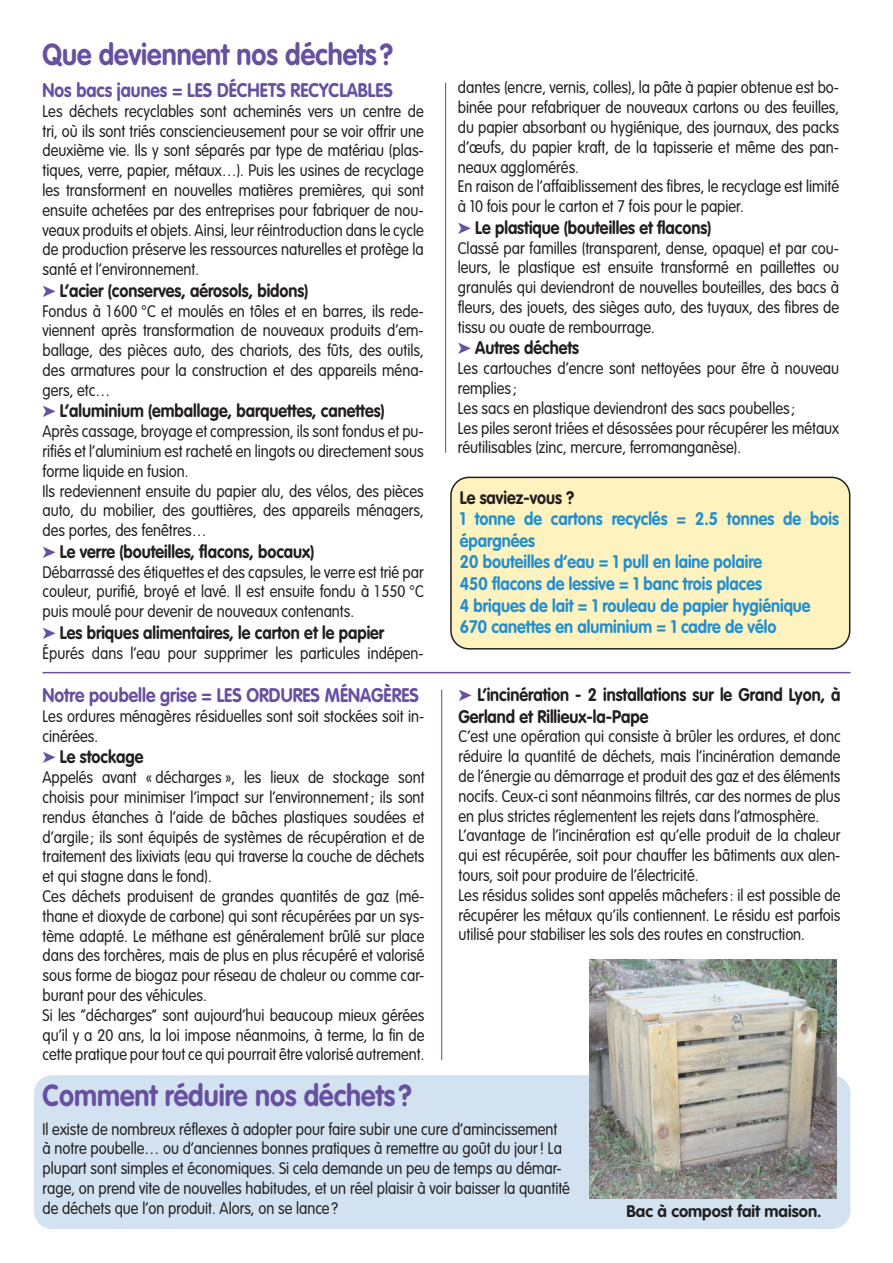
<style>
.page{position:relative;width:893px;height:1263px;background:#fff}
.page>*{position:absolute;margin:0;border:0;box-sizing:border-box;transform-origin:0 0}
.t1{font:700 30px "VAG Rounded";color:#6850a1;scale:.9 1}
.t2{font:700 19.5px "VAG Rounded";color:#6850a1;scale:.9 1}
.t3{font:700 18px/21.6px "VAG Rounded";color:#231f20;scale:.9 1}
.t4{font:700 18px/21.6px "VAG Rounded";color:#238fcf;scale:.9 1}
.t5{font:300 16.5px/19.8px "VAG Rounded";color:#231f20;text-align:justify;scale:.9 1}
.t6{font:700 16.5px "VAG Rounded";color:#231f20}
.s1{color:#6850a1}
</style>
<div class="page">
<div style="left:451px;top:477px;width:399px;height:172px;background:#fef3be;border-radius:18px"></div>
<div style="left:450px;top:477px;width:400px;height:172px;border:2px solid #231f20;border-radius:18px"></div>
<div style="left:34px;top:1075px;width:816px;height:154px;background:#d2e2f1;border-radius:18px"></div>
<img style="left:590px;top:959px;width:247px;height:239px">
<hr style="left:43px;top:672px;width:807px;height:1px;background:#6850a1">
<hr style="left:445px;top:83px;width:1px;height:370px;background:#6850a1">
<hr style="left:441px;top:690px;width:1px;height:370px;background:#6850a1">
<p class="t1" style="left:43px;top:37px;width:391px">Que deviennent nos déchets ?</p>
<p class="t2" style="left:43px;top:79px;width:391px">Nos bacs jaunes = LES DÉCHETS RECYCLABLES</p>
<p class="t5" style="left:43px;top:102px;width:425px">Les déchets recyclables sont acheminés vers un centre de tri, où ils sont triés consciencieusement pour se voir offrir une deuxième vie. Ils y sont séparés par type de matériau (plas&shy;tiques, verre, papier, métaux…). Puis les usines de recyclage les transforment en nouvelles matières premières, qui sont ensuite achetées par des entreprises pour fabriquer de nou&shy;veaux produits et objets. Ainsi, leur réintroduction dans le cycle de production préserve les ressources naturelles et protège la santé et l’environnement.</p>
<p class="t3" style="left:43px;top:280px;width:297px"><span class="s1">➤</span> L’acier (conserves, aérosols, bidons)</p>
<p class="t5" style="left:43px;top:301px;width:425px">Fondus à 1600 °C et moulés en tôles et en barres, ils rede&shy;viennent après transformation de nouveaux produits d’em&shy;ballage, des pièces auto, des chariots, des fûts, des outils, des armatures pour la construction et des appareils ména&shy;gers, etc…</p>
<p class="t3" style="left:43px;top:401px;width:382px"><span class="s1">➤</span> L’aluminium (emballage, barquettes, canettes)</p>
<p class="t5" style="left:43px;top:422px;width:425px">Après cassage, broyage et compression, ils sont fondus et pu&shy;rifiés et l’aluminium est racheté en lingots ou directement sous forme liquide en fusion.</p>
<p class="t5" style="left:43px;top:481px;width:425px">Ils redeviennent ensuite du papier alu, des vélos, des pièces auto, du mobilier, des gouttières, des appareils ménagers, des portes, des fenêtres…</p>
<p class="t3" style="left:43px;top:541px;width:303px"><span class="s1">➤</span> Le verre (bouteilles, flacons, bocaux)</p>
<p class="t5" style="left:43px;top:562px;width:425px">Débarrassé des étiquettes et des capsules, le verre est trié par couleur, purifié, broyé et lavé. Il est ensuite fondu à 1550 °C puis moulé pour devenir de nouveaux contenants.</p>
<p class="t3" style="left:43px;top:622px;width:381px"><span class="s1">➤</span> Les briques alimentaires, le carton et le papier</p>
<p class="t5" style="left:43px;top:643px;width:425px">Épurés dans l’eau pour supprimer les particules indépen-</p>
<p class="t2" style="left:43px;top:684px;width:420px">Notre poubelle grise = LES ORDURES MÉNAGÈRES</p>
<p class="t5" style="left:43px;top:707px;width:426px">Les ordures ménagères résiduelles sont soit stockées soit in&shy;cinérées.</p>
<p class="t3" style="left:43px;top:747px;width:114px"><span class="s1">➤</span> Le stockage</p>
<p class="t5" style="left:43px;top:768px;width:426px">Appelés avant « décharges », les lieux de stockage sont choisis pour minimiser l’impact sur l’environnement; ils sont rendus étanches à l’aide de bâches plastiques soudées et d’argile; ils sont équipés de systèmes de récupération et de traitement des lixiviats (eau qui traverse la couche de déchets et qui stagne dans le fond).</p>
<p class="t5" style="left:43px;top:887px;width:426px">Ces déchets produisent de grandes quantités de gaz (mé&shy;thane et dioxyde de carbone) qui sont récupérées par un sys&shy;tème adapté. Le méthane est généralement brûlé sur place dans des torchères, mais de plus en plus récupéré et valorisé sous forme de biogaz pour réseau de chaleur ou comme car&shy;burant pour des véhicules.</p>
<p class="t5" style="left:43px;top:1006px;width:426px">Si les “décharges” sont aujourd’hui beaucoup mieux gérées qu’il y a 20 ans, la loi impose néanmoins, à terme, la fin de cette pratique pour tout ce qui pourrait être valorisé autrement.</p>
<p class="t5" style="left:458px;top:78px;width:425px">dantes (encre, vernis, colles), la pâte à papier obtenue est bo&shy;binée pour refabriquer de nouveaux cartons ou des feuilles, du papier absorbant ou hygiénique, des journaux, des packs d’œufs, du papier kraft, de la tapisserie et même des pan&shy;neaux agglomérés.</p>
<p class="t5" style="left:458px;top:177px;width:425px">En raison de l’affaiblissement des fibres, le recyclage est limité à 10 fois pour le carton et 7 fois pour le papier.</p>
<p class="t3" style="left:458px;top:217px;width:283px"><span class="s1">➤</span> Le plastique (bouteilles et flacons)</p>
<p class="t5" style="left:458px;top:238px;width:425px">Classé par familles (transparent, dense, opaque) et par cou&shy;leurs, le plastique est ensuite transformé en paillettes ou granulés qui deviendront de nouvelles bouteilles, des bacs à fleurs, des jouets, des sièges auto, des tuyaux, des fibres de tissu ou ouate de rembourrage.</p>
<p class="t3" style="left:458px;top:338px;width:136px"><span class="s1">➤</span> Autres déchets</p>
<p class="t5" style="left:458px;top:359px;width:425px">Les cartouches d’encre sont nettoyées pour être à nouveau remplies ;</p>
<p class="t5" style="left:458px;top:399px;width:376px">Les sacs en plastique deviendront des sacs poubelles ;</p>
<p class="t5" style="left:458px;top:418px;width:425px">Les piles seront triées et désossées pour récupérer les métaux réutilisables (zinc, mercure, ferromanganèse).</p>
<p class="t3" style="left:460px;top:487px;width:129px">Le saviez-vous ?</p>
<p class="t4" style="left:460px;top:509px;width:423px">1 tonne de cartons recyclés = 2.5 tonnes de bois épargnées</p>
<p class="t4" style="left:460px;top:552px;width:338px">20 bouteilles d’eau = 1 pull en laine polaire</p>
<p class="t4" style="left:460px;top:574px;width:337px">450 flacons de lessive = 1 banc trois places</p>
<p class="t4" style="left:460px;top:595px;width:391px">4 briques de lait = 1 rouleau de papier hygiénique</p>
<p class="t4" style="left:460px;top:617px;width:353px">670 canettes en aluminium = 1 cadre de vélo</p>
<p class="t3" style="left:459px;top:684px;width:426px"><span class="s1">➤</span> L’incinération - 2 installations sur le Grand Lyon, à<br>Gerland et Rillieux-la-Pape</p>
<p class="t5" style="left:459px;top:727px;width:426px">C’est une opération qui consiste à brûler les ordures, et donc réduire la quantité de déchets, mais l’incinération demande de l’énergie au démarrage et produit des gaz et des éléments nocifs. Ceux-ci sont néanmoins filtrés, car des normes de plus en plus strictes réglementent les rejets dans l’atmosphère.</p>
<p class="t5" style="left:459px;top:826px;width:426px">L’avantage de l’incinération est qu’elle produit de la chaleur qui est récupérée, soit pour chauffer les bâtiments aux alen&shy;tours, soit pour produire de l’électricité.</p>
<p class="t5" style="left:459px;top:886px;width:426px">Les résidus solides sont appelés mâchefers : il est possible de récupérer les métaux qu’ils contiennent. Le résidu est parfois utilisé pour stabiliser les sols des routes en construction.</p>
<p class="t1" style="left:43px;top:1078px;width:412px">Comment réduire nos déchets ?</p>
<p class="t5" style="left:43px;top:1119px;width:588px;text-align:left">Il existe de nombreux réflexes à adopter pour faire subir une cure d’amincissement<br>à notre poubelle… ou d’anciennes bonnes pratiques à remettre au goût du jour! La plupart sont simples et économiques. Si cela demande un peu de temps au démar&shy;rage, on prend vite de nouvelles habitudes, et un réel plaisir à voir baisser la quantité de déchets que l’on produit. Alors, on se lance?</p>
<p class="t6" style="left:626px;top:1201px;width:197px">Bac à compost fait maison.</p>
</div>
